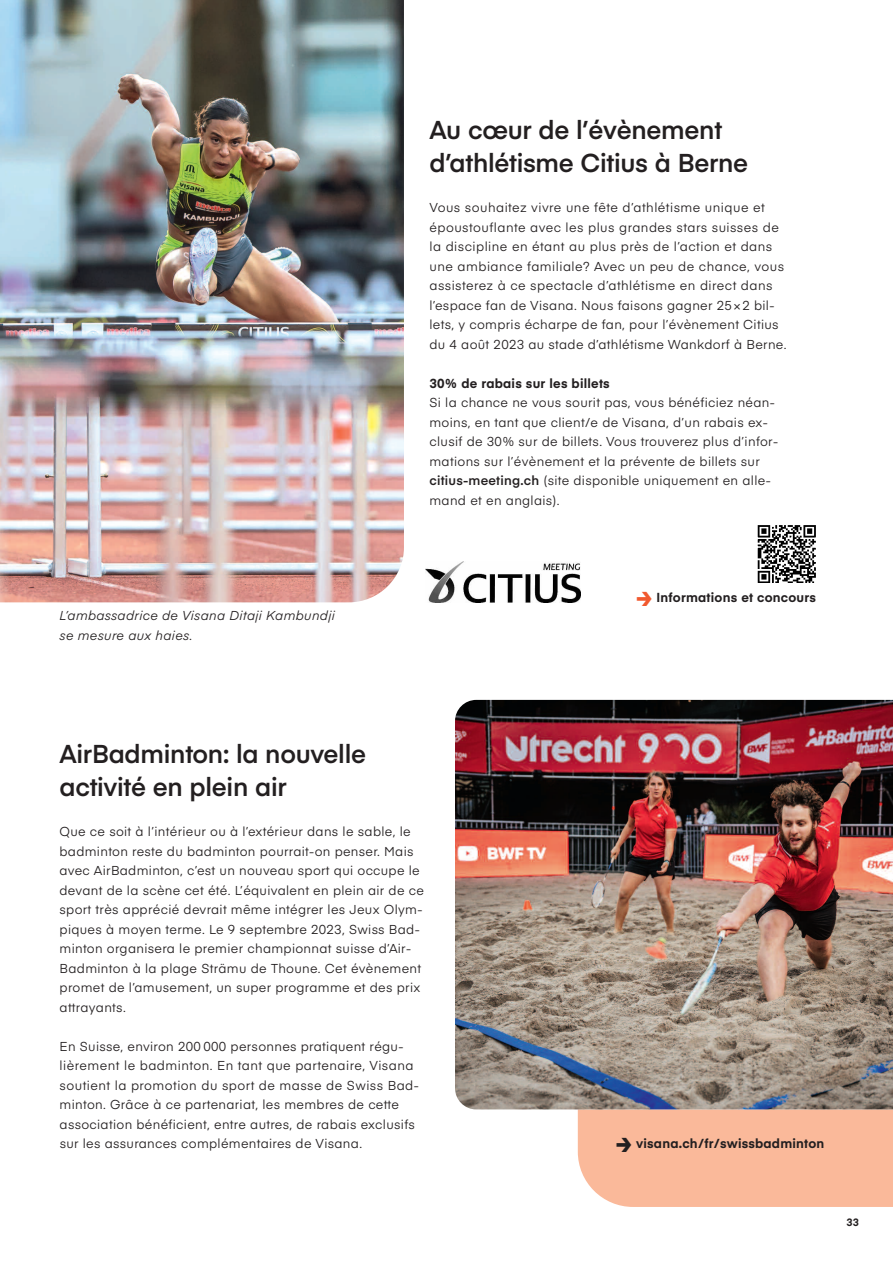
<style>
.page{position:relative;width:893px;height:1263px;background:#fff}
.page>*{position:absolute;margin:0;border:0;box-sizing:border-box;transform-origin:0 0}
.t1{font:600 25.5px/33px "Eina 03";letter-spacing:-.01em;color:#231f20}
.t2{font:700 12.9px "Eina 03";letter-spacing:.015em;color:#231f20}
.t3{font:12.75px/19.5px "Eina 03";letter-spacing:.025em;color:#231f20}
.t4{font:italic 12.75px/19.5px "Eina 03";letter-spacing:.025em;color:#231f20}
.t5{font:700 10.5px "Eina 03";color:#231f20}
.s1{font-weight:600;font-size:12.9px}
.s2{font-size:27px;color:#f1592f}
.s3{font-size:27px}
</style>
<div class="page">
<div style="left:578px;top:1109px;width:315px;height:98px;background:#fab99a"></div>
<img style="left:0;top:0;width:404px;height:602px">
<img style="left:455px;top:700px;width:438px;height:409px">
<img style="left:758px;top:525px;width:58px;height:58px">
<img style="left:426px;top:562px;width:154px;height:41px">
<p class="t4" style="left:60px;top:607px;width:277px">L’ambassadrice de Visana Ditaji Kambundji se mesure aux haies.</p>
<h1 class="t1" style="left:429px;top:116px;width:320px">Au cœur de l’évènement d’athlétisme Citius à Berne</h1>
<p class="t3" style="left:429px;top:199px;width:359px">Vous souhaitez vivre une fête d’athlétisme unique et époustouflante avec les plus grandes stars suisses de la discipline en étant au plus près de l’action et dans une ambiance familiale? Avec un peu de chance, vous assisterez à ce spectacle d’athlétisme en direct dans l’espace fan de Visana. Nous faisons gagner 25×2 bil&shy;lets, y compris écharpe de fan, pour l’évènement Citius du 4 août 2023 au stade d’athlétisme Wankdorf à Berne.</p>
<p class="t2" style="left:429px;top:379px;width:182px">30% de rabais sur les billets</p>
<p class="t3" style="left:429px;top:394px;width:350px">Si la chance ne vous sourit pas, vous bénéficiez néan&shy;moins, en tant que client/e de Visana, d’un rabais ex&shy;clusif de 30% sur de billets. Vous trouverez plus d’infor&shy;mations sur l’évènement et la prévente de billets sur <span class="s1">citius-meeting.ch</span> (site disponible uniquement en alle&shy;mand et en anglais).</p>
<p class="t2" style="left:636px;top:593px;width:181px"><span class="s2">≥</span> Informations et concours</p>
<h1 class="t1" style="left:60px;top:740px;width:308px">AirBadminton: la nouvelle activité en plein air</h1>
<p class="t3" style="left:60px;top:823px;width:366px">Que ce soit à l’intérieur ou à l’extérieur dans le sable, le badminton reste du badminton pourrait-on penser. Mais avec AirBadminton, c’est un nouveau sport qui occupe le devant de la scène cet été. L’équivalent en plein air de ce sport très apprécié devrait même intégrer les Jeux Olym&shy;piques à moyen terme. Le 9 septembre 2023, Swiss Bad&shy;minton organisera le premier championnat suisse d’Air-Badminton à la plage Strämu de Thoune. Cet évènement promet de l’amusement, un super programme et des prix attrayants.</p>
<p class="t3" style="left:60px;top:1038px;width:361px">En Suisse, environ 200 000 personnes pratiquent régu&shy;lièrement le badminton. En tant que partenaire, Visana soutient la promotion du sport de masse de Swiss Bad&shy;minton. Grâce à ce partenariat, les membres de cette association bénéficient, entre autres, de rabais exclusifs sur les assurances complémentaires de Visana.</p>
<p class="t2" style="left:616px;top:1139px;width:210px"><span class="s3">≥</span> visana.ch/fr/swissbadminton</p>
<p class="t5" style="left:846px;top:1219px;width:14px">33</p>
</div>
